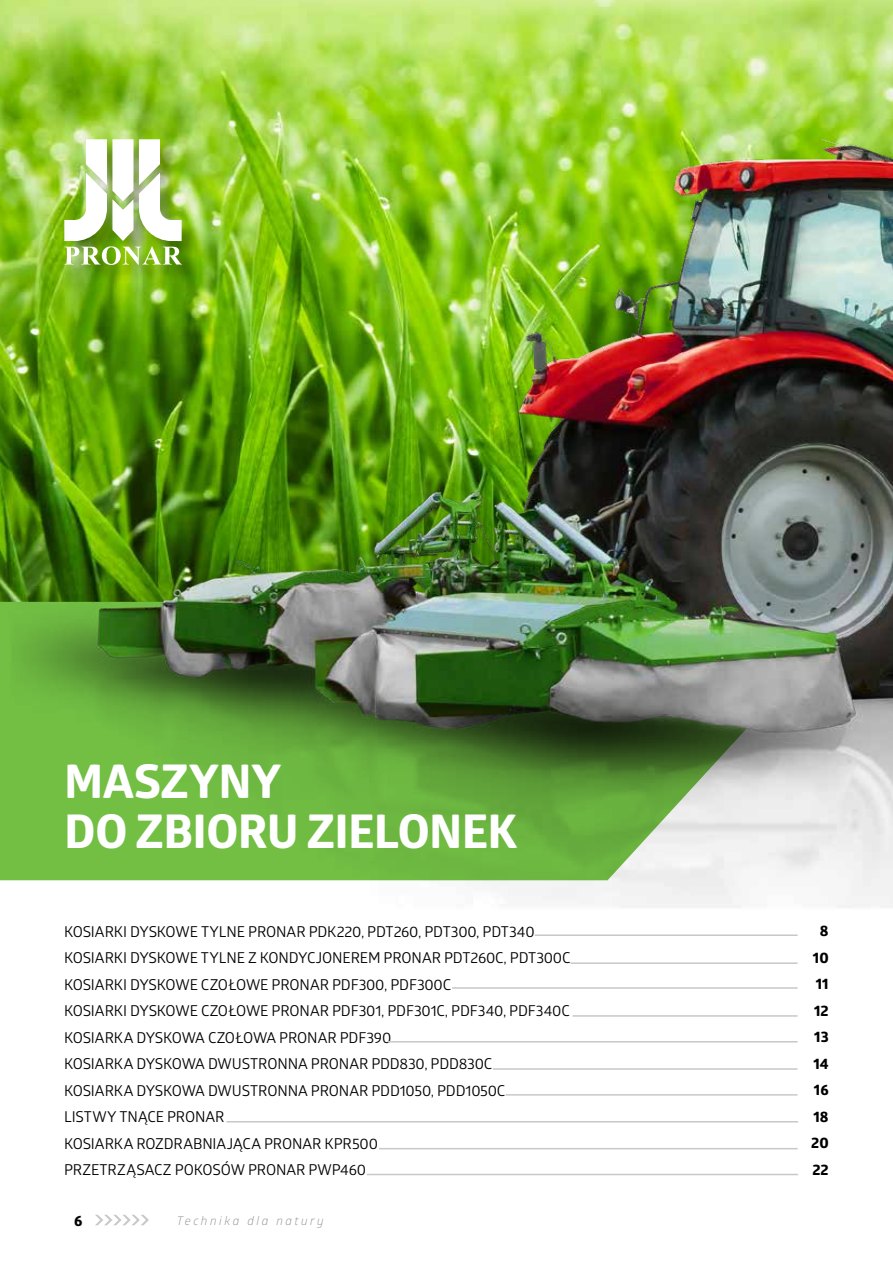
<style>
.page{position:relative;width:893px;height:1263px;background:#fff}
.page>*{position:absolute;margin:0;border:0;box-sizing:border-box;transform-origin:0 0}
.t1{font:700 46.5px/49.5px "Globerx";letter-spacing:-.005em;color:#fff}
.t2{font:15px/26.5px "Glober";letter-spacing:-.01em;color:#000}
.t3{font:700 15px/26.5px "Globerx";color:#000;text-align:center}
.t4{font:italic 12px "Glober";letter-spacing:.21em;color:#939598}
</style>
<div class="page">
<svg style="left:95px;top:1215px;width:54px;height:10px"></svg>
<img style="left:0;top:0;width:893px;height:175px">
<img style="left:9px;top:60px;width:884px;height:929px">
<hr style="left:570px;top:962px;width:227px;height:2px;background:#c7c8ca">
<hr style="left:535px;top:934px;width:262px;height:2px;background:#c7c8ca">
<hr style="left:452px;top:987px;width:345px;height:2px;background:#c7c8ca">
<hr style="left:573px;top:1015px;width:224px;height:2px;background:#c7c8ca">
<hr style="left:388px;top:1041px;width:409px;height:1px;background:#c7c8ca">
<hr style="left:493px;top:1068px;width:304px;height:2px;background:#c7c8ca">
<hr style="left:506px;top:1094px;width:291px;height:1px;background:#c7c8ca">
<hr style="left:226px;top:1121px;width:572px;height:1px;background:#c7c8ca">
<hr style="left:379px;top:1148px;width:418px;height:1px;background:#c7c8ca">
<hr style="left:367px;top:1174px;width:431px;height:1px;background:#c7c8ca">
<h1 class="t1" style="left:65px;top:756px;width:454px">MASZYNY<br>DO ZBIORU ZIELONEK</h1>
<p class="t2" style="left:64px;top:917px;width:508px">KOSIARKI DYSKOWE TYLNE PRONAR PDK220, PDT260, PDT300, PDT340<br>KOSIARKI DYSKOWE TYLNE Z KONDYCJONEREM PRONAR PDT260C, PDT300C KOSIARKI DYSKOWE CZOŁOWE PRONAR PDF300, PDF300C<br>KOSIARKI DYSKOWE CZOŁOWE PRONAR PDF301, PDF301C, PDF340, PDF340C KOSIARKA DYSKOWA CZOŁOWA PRONAR PDF390<br>KOSIARKA DYSKOWA DWUSTRONNA PRONAR PDD830, PDD830C<br>KOSIARKA DYSKOWA DWUSTRONNA PRONAR PDD1050, PDD1050C<br>LISTWY TNĄCE PRONAR<br>KOSIARKA ROZDRABNIAJĄCA PRONAR KPR500<br>PRZETRZĄSACZ POKOSÓW PRONAR PWP460</p>
<p class="t3" style="left:811px;top:917px;width:19px">8<br>10<br>11<br>12<br>13<br>14<br>16<br>18<br>20<br>22</p>
<p class="t3" style="left:74px;top:1207px;width:10px">6</p>
<p class="t4" style="left:177px;top:1213px;width:148px">Technika dla natury</p>
</div>
